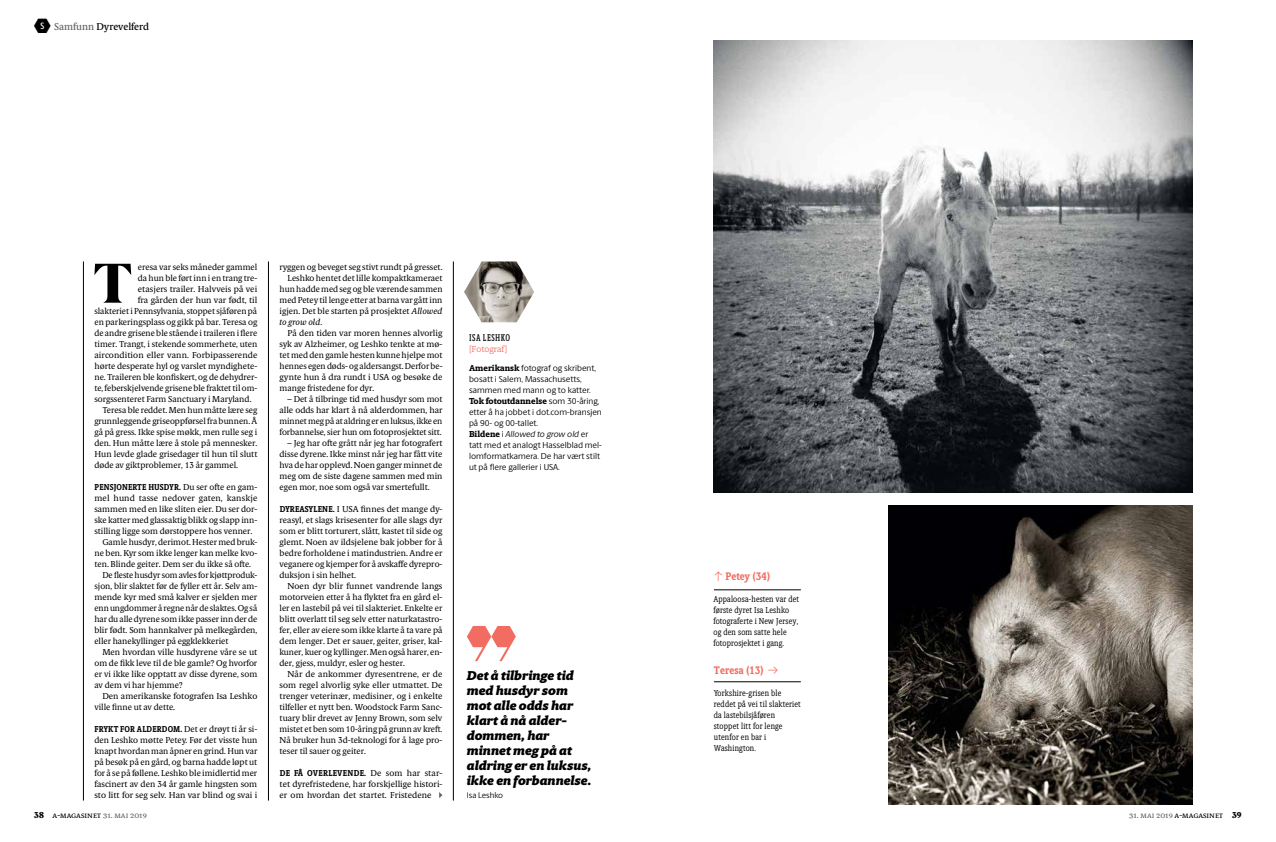
<style>
.page{position:relative;width:1276px;height:842px;background:#fff}
.page>*{position:absolute;margin:0;border:0;box-sizing:border-box;transform-origin:0 0}
.t1{font:900 56.4px "Berlingske Serif PRO";color:#000}
.t2{font:italic 900 12.9px/15px "Berlingske Slab PRO";letter-spacing:.005em;color:#000}
.t3{font:700 11px "Berlingske Slab Cn PRO";letter-spacing:.01em;color:#f26d61}
.t4{font:500 10px "Berlingske Serif Tx PRO";color:#000}
.t5{font:500 9.9px "Berlingske Slab X Cn PRO";letter-spacing:.045em;color:#000}
.t6{font:8.6px/11px "Berlingske Serif Tx PRO";color:#000;text-align:justify}
.t7{font:8.6px/11px "Berlingske Sans PRO";color:#000}
.t8{font:8.6px/11px "Berlingske Slab Cn PRO";letter-spacing:.02em;color:#000}
.t9{font:700 8.6px "Berlingske Slab Cn PRO";letter-spacing:.02em;color:#000}
.t10{font:800 8.6px "Berlingske Slab PRO";letter-spacing:.005em;color:#000}
.t11{font:italic 8.6px "Berlingske Serif Tx PRO";color:#000}
.t12{font:8.6px "Berlingske Slab PRO";color:#f26d61}
.t13{font:8.2px "Berlingske Sans PRO";letter-spacing:-.01em;color:#000}
.s1{font-family:"Amag Pi";font-weight:400;font-size:20.8px}
.s2{color:#636466}
.s3{font-family:"Berlingske Serif Tx PRO";font-weight:400}
.s4{font-style:italic}
.s5{font-style:normal}
.s6{font-family:"Berlingske Slab Cn PRO";font-weight:700}
.s7{font-family:"Berlingske Slab PRO";font-weight:800}
.s8{font-family:"Berlingske Sans PRO";font-weight:400}
.s9{font-weight:400}
.s10{font-weight:900}
</style>
<div class="page">
<hr style="left:83px;top:261px;width:1px;height:539px;background:#000">
<hr style="left:268px;top:261px;width:1px;height:539px;background:#000">
<hr style="left:453px;top:261px;width:1px;height:539px;background:#000">
<svg style="left:439px;top:792px;width:3px;height:6px"></svg>
<img style="left:464px;top:261px;width:70px;height:61px">
<svg style="left:467px;top:626px;width:49px;height:35px"></svg>
<img style="left:888px;top:505px;width:304px;height:299px">
<hr style="left:714px;top:682px;width:87px;height:1px;background:#000">
<hr style="left:714px;top:590px;width:87px;height:1px;background:#000">
<img style="left:714px;top:40px;width:478px;height:452px">
<p class="t4" style="left:34px;top:19px;width:116px"><span class="s1">S</span> <span class="s2">Samfunn</span> Dyrevelferd</p>
<h1 class="t1" style="left:93px;top:237px;width:40px">T</h1>
<p class="t6" style="left:138px;top:261px;width:121px">eresa var seks måneder gammel</p>
<p class="t6" style="left:138px;top:272px;width:121px">da hun ble ført inn i en trang tre-</p>
<p class="t6" style="left:138px;top:283px;width:121px">etasjers trailer. Halvveis på vei</p>
<p class="t6" style="left:138px;top:294px;width:121px">fra gården der hun var født, til</p>
<p class="t6" style="left:94px;top:305px;width:164px">slakteriet i Pennsylvania, stoppet sjåføren på</p>
<p class="t6" style="left:94px;top:316px;width:164px">en parkeringsplass og gikk på bar. Teresa og</p>
<p class="t6" style="left:94px;top:327px;width:164px">de andre grisene ble stående i traileren i flere</p>
<p class="t6" style="left:94px;top:338px;width:164px">timer. Trangt, i stekende sommerhete, uten</p>
<p class="t6" style="left:94px;top:349px;width:164px">aircondition eller vann. Forbipasserende</p>
<p class="t6" style="left:94px;top:360px;width:164px">hørte desperate hyl og varslet myndighete-</p>
<p class="t6" style="left:94px;top:371px;width:164px">ne. Traileren ble konfiskert, og de dehydrer-</p>
<p class="t6" style="left:94px;top:382px;width:164px">te, feberskjelvende grisene ble fraktet til om-</p>
<p class="t6" style="left:94px;top:393px;width:159px">sorgssenteret Farm Sanctuary i Maryland.</p>
<p class="t6" style="left:102px;top:404px;width:156px">Teresa ble reddet. Men hun måtte lære seg</p>
<p class="t6" style="left:94px;top:415px;width:164px">grunnleggende griseoppførsel fra bunnen. Å</p>
<p class="t6" style="left:94px;top:426px;width:164px">gå på gress. Ikke spise møkk, men rulle seg i</p>
<p class="t6" style="left:94px;top:437px;width:164px">den. Hun måtte lære å stole på mennesker.</p>
<p class="t6" style="left:94px;top:448px;width:165px">Hun levde glade grisedager til hun til slutt</p>
<p class="t6" style="left:94px;top:459px;width:145px">døde av giktproblemer, 13 år gammel.</p>
<p class="t9" style="left:95px;top:480px;width:164px">PENSJONERTE HUSDYR. <span class="s3">Du ser ofte en gam-</span></p>
<p class="t6" style="left:94px;top:492px;width:164px">mel hund tasse nedover gaten, kanskje</p>
<p class="t6" style="left:94px;top:503px;width:164px">sammen med en like sliten eier. Du ser dor-</p>
<p class="t6" style="left:94px;top:514px;width:164px">ske katter med glassaktig blikk og slapp inn-</p>
<p class="t6" style="left:94px;top:525px;width:159px">stilling ligge som dørstoppere hos venner.</p>
<p class="t6" style="left:102px;top:536px;width:156px">Gamle husdyr, derimot. Hester med bruk-</p>
<p class="t6" style="left:94px;top:547px;width:164px">ne ben. Kyr som ikke lenger kan melke kvo-</p>
<p class="t6" style="left:94px;top:558px;width:158px">ten. Blinde geiter. Dem ser du ikke så ofte.</p>
<p class="t6" style="left:102px;top:569px;width:156px">De fleste husdyr som avles for kjøttproduk-</p>
<p class="t6" style="left:94px;top:580px;width:164px">sjon, blir slaktet før de fyller ett år. Selv am-</p>
<p class="t6" style="left:94px;top:591px;width:164px">mende kyr med små kalver er sjelden mer</p>
<p class="t6" style="left:94px;top:602px;width:164px">enn ungdommer å regne når de slaktes. Og så</p>
<p class="t6" style="left:94px;top:613px;width:164px">har du alle dyrene som ikke passer inn der de</p>
<p class="t6" style="left:94px;top:624px;width:164px">blir født. Som hannkalver på melkegården,</p>
<p class="t6" style="left:94px;top:635px;width:136px">eller hanekyllinger på eggklekkeriet</p>
<p class="t6" style="left:102px;top:646px;width:156px">Men hvordan ville husdyrene våre se ut</p>
<p class="t6" style="left:94px;top:657px;width:164px">om de fikk leve til de ble gamle? Og hvorfor</p>
<p class="t6" style="left:94px;top:668px;width:164px">er vi ikke like opptatt av disse dyrene, som</p>
<p class="t6" style="left:94px;top:679px;width:90px">av dem vi har hjemme?</p>
<p class="t6" style="left:102px;top:690px;width:156px">Den amerikanske fotografen Isa Leshko</p>
<p class="t6" style="left:94px;top:701px;width:82px">ville finne ut av dette.</p>
<p class="t9" style="left:95px;top:722px;width:164px">FRYKT FOR ALDERDOM. <span class="s3">Det er drøyt ti år si-</span></p>
<p class="t6" style="left:94px;top:734px;width:164px">den Leshko møtte Petey. Før det visste hun knapt hvordan man åpner en grind. Hun var på besøk på en gård, og barna hadde løpt ut for å se på føllene. Leshko ble imidlertid mer fascinert av den 34 år gamle hingsten som sto litt for seg selv. Han var blind og svai i</p>
<p class="t6" style="left:280px;top:261px;width:164px">ryggen og beveget seg stivt rundt på gresset.</p>
<p class="t6" style="left:287px;top:272px;width:156px">Leshko hentet det lille kompaktkameraet</p>
<p class="t6" style="left:280px;top:283px;width:164px">hun hadde med seg og ble værende sammen</p>
<p class="t6" style="left:280px;top:294px;width:164px">med Petey til lenge etter at barna var gått inn</p>
<p class="t6" style="left:280px;top:305px;width:164px">igjen. Det ble starten på prosjektet <span class="s4">Allowed</span></p>
<p class="t11" style="left:280px;top:316px;width:44px">to grow old<span class="s5">.</span></p>
<p class="t6" style="left:287px;top:327px;width:156px">På den tiden var moren hennes alvorlig</p>
<p class="t6" style="left:280px;top:338px;width:164px">syk av Alzheimer, og Leshko tenkte at mø-</p>
<p class="t6" style="left:280px;top:349px;width:164px">tet med den gamle hesten kunne hjelpe mot</p>
<p class="t6" style="left:280px;top:360px;width:164px">hennes egen døds- og aldersangst. Derfor be-</p>
<p class="t6" style="left:280px;top:371px;width:164px">gynte hun å dra rundt i USA og besøke de</p>
<p class="t6" style="left:280px;top:382px;width:96px">mange fristedene for dyr.</p>
<p class="t6" style="left:280px;top:393px;width:164px;text-indent:8px">– Det å tilbringe tid med husdyr som mot alle odds har klart å nå alderdommen, har minnet meg på at aldring er en luksus, ikke en forbannelse, sier hun om fotoprosjektet sitt.</p>
<p class="t6" style="left:280px;top:437px;width:164px;text-indent:8px">– Jeg har ofte grått når jeg har fotografert disse dyrene. Ikke minst når jeg har fått vite hva de har opplevd. Noen ganger minnet de meg om de siste dagene sammen med min egen mor, noe som også var smertefullt.</p>
<p class="t6" style="left:280px;top:503px;width:164px"><span class="s6">DYREASYLENE.</span> I USA finnes det mange dy&shy;reasyl, et slags krisesenter for alle slags dyr som er blitt torturert, slått, kastet til side og glemt. Noen av ildsjelene bak jobber for å bedre forholdene i matindustrien. Andre er veganere og kjemper for å avskaffe dyrepro&shy;duksjon i sin helhet.</p>
<p class="t6" style="left:280px;top:580px;width:164px;text-indent:8px">Noen dyr blir funnet vandrende langs motorveien etter å ha flyktet fra en gård el&shy;ler en lastebil på vei til slakteriet. Enkelte er blitt overlatt til seg selv etter naturkatastro&shy;fer, eller av eiere som ikke klarte å ta vare på dem lenger. Det er sauer, geiter, griser, kal&shy;kuner, kuer og kyllinger. Men også harer, en&shy;der, gjess, muldyr, esler og hester.</p>
<p class="t6" style="left:280px;top:668px;width:164px;text-indent:8px">Når de ankommer dyresentrene, er de som regel alvorlig syke eller utmattet. De trenger veterinær, medisiner, og i enkelte tilfeller et nytt ben. Woodstock Farm Sanc&shy;tuary blir drevet av Jenny Brown, som selv mistet et ben som 10-åring på grunn av kreft.<br>Nå bruker hun 3d-teknologi for å lage pro&shy;teser til sauer og geiter.</p>
<p class="t9" style="left:280px;top:766px;width:164px">DE FÅ OVERLEVENDE. <span class="s3">De som har star-</span></p>
<p class="t6" style="left:280px;top:778px;width:164px">tet dyrefristedene, har forskjellige histori&shy;er om hvordan det startet. Fristedene</p>
<p class="t5" style="left:469px;top:331px;width:43px">ISA LESHKO</p>
<p class="t12" style="left:469px;top:343px;width:40px">[Fotograf]</p>
<p class="t7" style="left:469px;top:363px;width:129px"><span class="s7">Amerikansk</span> fotograf og skribent, bosatt i Salem, Massachusetts, sammen med mann og to katter.</p>
<p class="t10" style="left:469px;top:395px;width:132px">Tok fotoutdannelse <span class="s8">som 30-åring,</span></p>
<p class="t7" style="left:469px;top:407px;width:134px">etter å ha jobbet i dot.com-bransjen på 90- og 00-tallet.<br><span class="s7">Bildene</span> i <span class="s4">Allowed to grow old</span> er tatt med et analogt Hasselblad mel&shy;lomformatkamera. De har vært stilt ut på flere gallerier i USA.</p>
<h2 class="t2" style="left:467px;top:668px;width:126px">Det å tilbringe tid med husdyr som mot alle odds har klart å nå alder&shy;dommen, har minnet meg på at aldring er en luksus, ikke en forbannelse.</h2>
<p class="t13" style="left:467px;top:789px;width:38px">Isa Leshko</p>
<p class="t3" style="left:713px;top:569px;width:58px"><span class="s9">↑</span> Petey (34)</p>
<p class="t8" style="left:713px;top:593px;width:87px">Appaloosa-hesten var det første dyret Isa Leshko fotograferte i New Jersey, og den som satte hele fotoprosjektet i gang.</p>
<p class="t3" style="left:714px;top:662px;width:66px">Teresa (13) <span class="s9">→</span></p>
<p class="t8" style="left:714px;top:687px;width:88px">Yorkshire-grisen ble reddet på vei til slakteriet da lastebilsjåføren stoppet litt for lenge utenfor en bar i<br>Washington.</p>
<p class="t6" style="left:34px;top:809px;width:114px"><span class="s10">38</span> a-magasinet <span class="s2">31. mai 2019</span></p>
<p class="t6" style="left:1129px;top:809px;width:114px"><span class="s2">31. mai 2019</span> a-magasinet <span class="s10">39</span></p>
</div>
